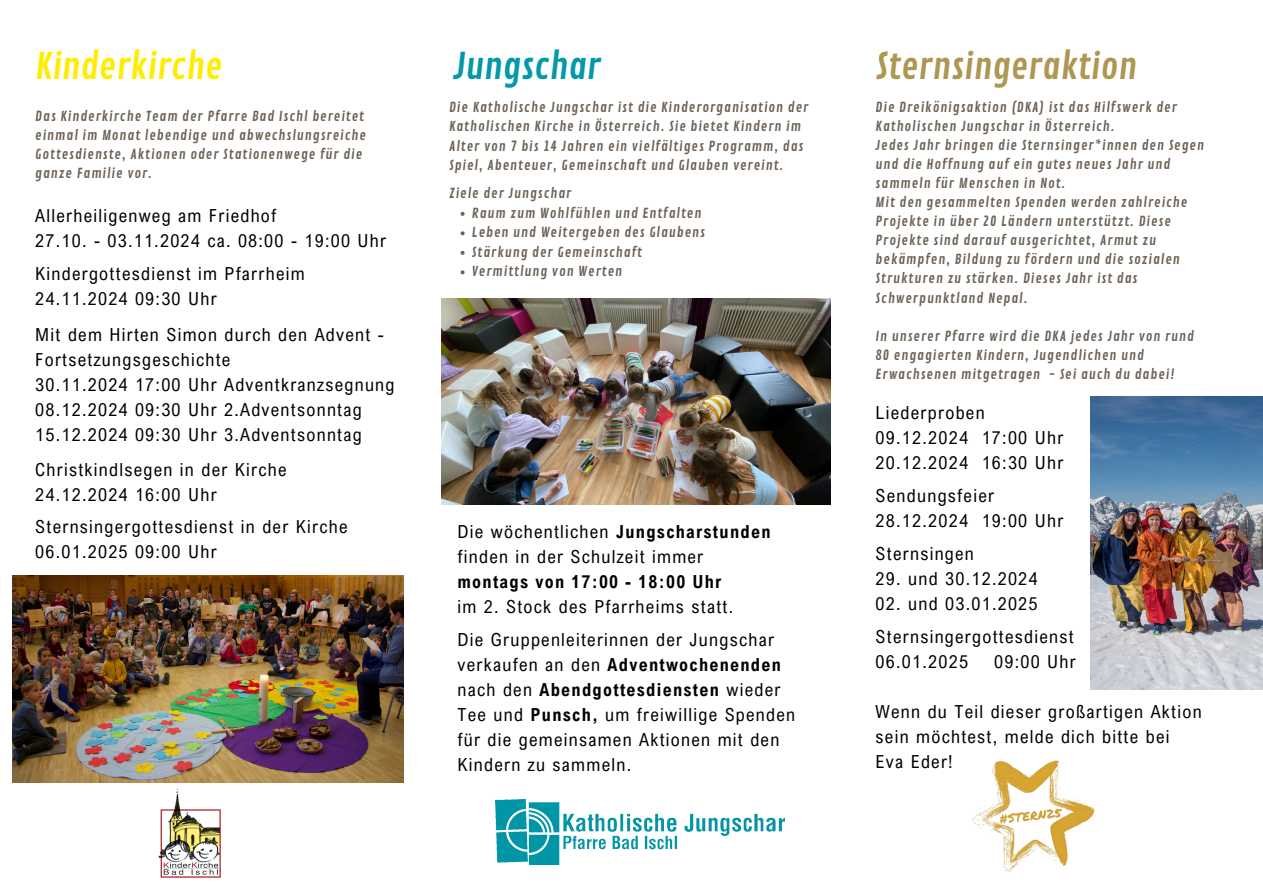
<style>
.page{position:relative;width:1263px;height:894px;background:#fff}
.page>*{position:absolute;margin:0;border:0;box-sizing:border-box;transform-origin:0 0}
.t1{font:35.85px "Contrail One";color:#ad9751}
.t2{font:35.85px "Contrail One";color:#ffed00}
.t3{font:35.85px "Contrail One";color:#0399a8}
.t4{font:18px/25px "Arial Nova Cond";letter-spacing:.07em;color:#000}
.t5{font:13.5px/19px "Contrail One";letter-spacing:.07em;color:#6d6257}
.s1{font-weight:700}
</style>
<div class="page">
<img style="left:441px;top:298px;width:389px;height:206px">
<img style="left:150px;top:782px;width:84px;height:96px">
<img style="left:12px;top:575px;width:392px;height:207px">
<img style="left:971px;top:759px;width:124px;height:114px">
<img style="left:495px;top:799px;width:289px;height:65px">
<svg style="left:461px;top:212px;width:4px;height:4px"></svg>
<svg style="left:461px;top:231px;width:4px;height:4px"></svg>
<svg style="left:461px;top:251px;width:4px;height:4px"></svg>
<svg style="left:461px;top:270px;width:4px;height:4px"></svg>
<img style="left:1090px;top:396px;width:173px;height:293px">
<h2 class="t2" style="left:35px;top:45px;width:189px">Kinderkirche</h2>
<h2 class="t5" style="left:35px;top:107px;width:332px">Das Kinderkirche Team der Pfarre Bad Ischl bereitet einmal im Monat lebendige und abwechslungsreiche Gottesdienste, Aktionen oder Stationenwege für die ganze Familie vor.</h2>
<h2 class="t4" style="left:35px;top:203px;width:352px">Allerheiligenweg am Friedhof<br>27.10. - 03.11.2024 ca. 08:00 - 19:00 Uhr</h2>
<p class="t4" style="left:35px;top:261px;width:271px">Kindergottesdienst im Pfarrheim<br>24.11.2024 09:30 Uhr</p>
<p class="t4" style="left:35px;top:321px;width:361px">Mit dem Hirten Simon durch den Advent - Fortsetzungsgeschichte<br>30.11.2024 17:00 Uhr Adventkranzsegnung 08.12.2024 09:30 Uhr 2.Adventsonntag 15.12.2024 09:30 Uhr 3.Adventsonntag</p>
<h1 class="t4" style="left:35px;top:457px;width:253px">Christkindlsegen in der Kirche<br>24.12.2024 16:00 Uhr</h1>
<p class="t4" style="left:35px;top:514px;width:314px">Sternsingergottesdienst in der Kirche<br>06.01.2025 09:00 Uhr</p>
<h2 class="t3" style="left:453px;top:45px;width:149px">Jungschar</h2>
<p class="t1" style="left:876px;top:45px;width:263px">Sternsingeraktion</p>
<p class="t5" style="left:449px;top:98px;width:361px;line-height:19.5px">Die Katholische Jungschar ist die Kinderorganisation der Katholischen Kirche in Österreich. Sie bietet Kindern im Alter von 7 bis 14 Jahren ein vielfältiges Programm, das Spiel, Abenteuer, Gemeinschaft und Glauben vereint.</p>
<p class="t5" style="left:449px;top:184px;width:124px">Ziele der Jungschar</p>
<p class="t5" style="left:472px;top:204px;width:231px">Raum zum Wohlfühlen und Entfalten</p>
<p class="t5" style="left:472px;top:223px;width:235px">Leben und Weitergeben des Glaubens</p>
<p class="t5" style="left:472px;top:243px;width:172px">Stärkung der Gemeinschaft</p>
<h2 class="t5" style="left:472px;top:262px;width:152px">Vermittlung von Werten</h2>
<p class="t4" style="left:457px;top:518px;width:315px">Die wöchentlichen <span class="s1">Jungscharstunden </span>finden in der Schulzeit immer <span class="s1">montags von 17:00 - 18:00 Uhr<br></span>im 2. Stock des Pfarrheims statt.</p>
<h2 class="t4" style="left:457px;top:626px;width:339px">Die Gruppenleiterinnen der Jungschar verkaufen an den <span class="s1">Adventwochenenden </span>nach den <span class="s1">Abendgottesdiensten</span> wieder Tee und <span class="s1">Punsch,</span> um freiwillige Spenden für die gemeinsamen Aktionen mit den Kindern zu sammeln.</h2>
<h2 class="t5" style="left:876px;top:98px;width:303px">Die Dreikönigsaktion (DKA) ist das Hilfswerk der<br>Katholischen Jungschar in Österreich.</h2>
<h2 class="t5" style="left:876px;top:136px;width:330px">Jedes Jahr bringen die Sternsinger*innen den Segen und die Hoffnung auf ein gutes neues Jahr und sammeln für Menschen in Not.</h2>
<h2 class="t5" style="left:876px;top:193px;width:313px">Mit den gesammelten Spenden werden zahlreiche Projekte in über 20 Ländern unterstützt. Diese Projekte sind darauf ausgerichtet, Armut zu bekämpfen, Bildung zu fördern und die sozialen Strukturen zu stärken. Dieses Jahr ist das Schwerpunktland Nepal.</h2>
<h2 class="t5" style="left:876px;top:327px;width:320px">In unserer Pfarre wird die DKA jedes Jahr von rund<br>80 engagierten Kindern, Jugendlichen und<br>Erwachsenen mitgetragen - Sei auch du dabei!</h2>
<h1 class="t4" style="left:876px;top:399px;width:189px">Liederproben<br>09.12.2024 17:00 Uhr<br>20.12.2024 16:30 Uhr</h1>
<p class="t4" style="left:876px;top:482px;width:189px">Sendungsfeier<br>28.12.2024 19:00 Uhr</p>
<p class="t4" style="left:876px;top:540px;width:100px">Sternsingen</p>
<p class="t4" style="left:876px;top:565px;width:163px">29. und 30.12.2024</p>
<p class="t4" style="left:876px;top:590px;width:163px">02. und 03.01.2025</p>
<p class="t4" style="left:876px;top:623px;width:200px">Sternsingergottesdienst<br>06.01.2025</p>
<p class="t4" style="left:994px;top:648px;width:83px">09:00 Uhr</p>
<p class="t4" style="left:876px;top:698px;width:328px">Wenn du Teil dieser großartigen Aktion sein möchtest, melde dich bitte bei<br>Eva Eder!</p>
</div>
